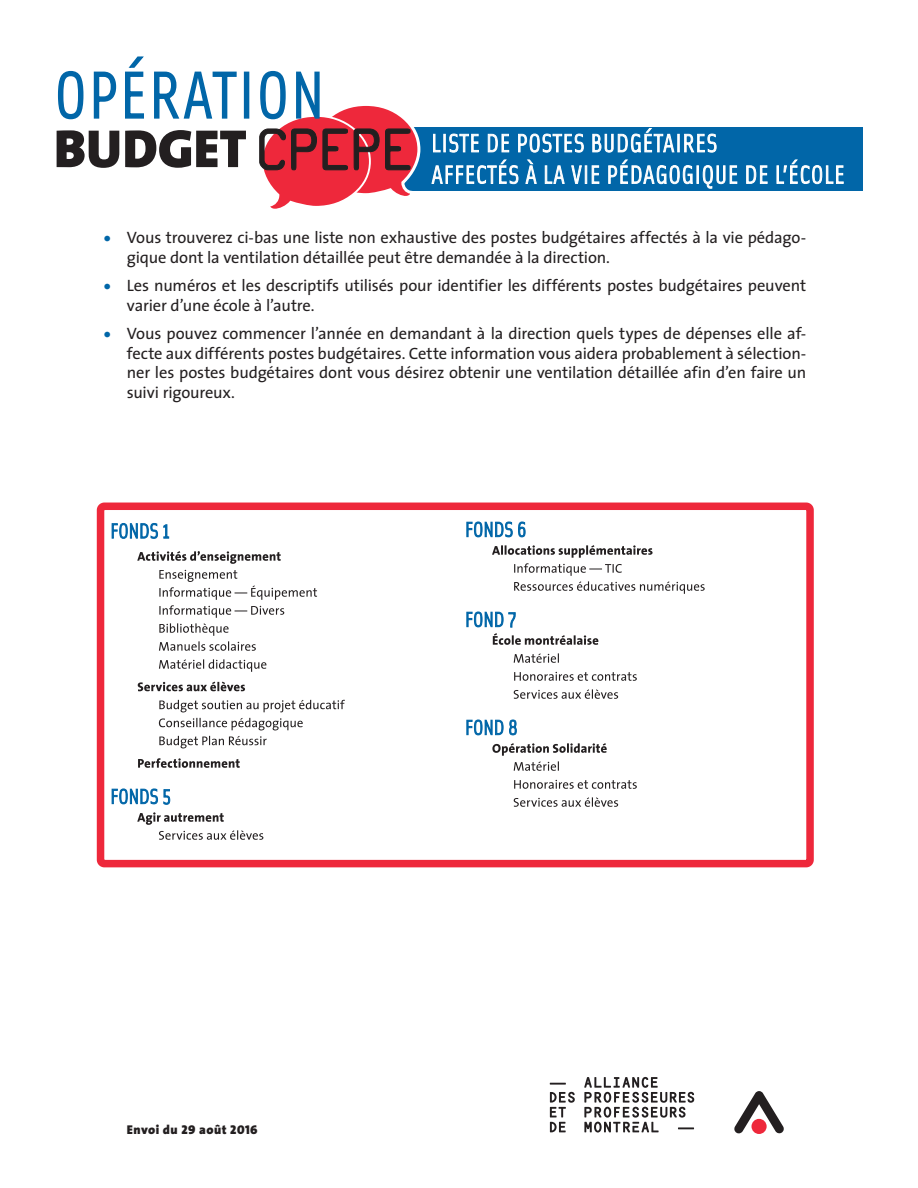
<style>
.page{position:relative;width:918px;height:1188px;background:#fff}
.page>*{position:absolute;margin:0;border:0;box-sizing:border-box;transform-origin:0 0}
.t1{font:54px "The Sans Black Caps";color:#231f20}
.t2{font:16.5px/19.5px "The Sans";letter-spacing:-.01em;color:#231f20}
.t3{font:900 12.75px "The Sans";letter-spacing:.04em;color:#231f20}
.s1{font-family:"The Sans Black Caps";font-size:15px;color:#0166a8}
.s2{font-family:"The Sans Black Caps";font-weight:400}
</style>
<div class="page">
<div style="left:403px;top:128px;width:460px;height:63px;background:#0166a8"></div>
<svg style="left:550px;top:1083px;width:16px;height:2px"></svg>
<svg style="left:550px;top:1092px;width:25px;height:40px"></svg>
<svg style="left:584px;top:1077px;width:110px;height:56px"></svg>
<svg style="left:734px;top:1091px;width:50px;height:43px"></svg>
<svg style="left:432px;top:159px;width:412px;height:30px"></svg>
<svg style="left:433px;top:128px;width:284px;height:25px"></svg>
<svg style="left:57px;top:56px;width:365px;height:153px"></svg>
<svg style="left:514px;top:797px;width:104px;height:10px"></svg>
<svg style="left:514px;top:780px;width:123px;height:9px"></svg>
<svg style="left:466px;top:719px;width:141px;height:52px"></svg>
<svg style="left:514px;top:689px;width:104px;height:10px"></svg>
<svg style="left:514px;top:672px;width:123px;height:9px"></svg>
<svg style="left:514px;top:653px;width:45px;height:10px"></svg>
<svg style="left:466px;top:611px;width:132px;height:34px"></svg>
<svg style="left:466px;top:521px;width:239px;height:73px"></svg>
<svg style="left:111px;top:788px;width:152px;height:52px"></svg>
<svg style="left:138px;top:758px;width:102px;height:10px"></svg>
<svg style="left:159px;top:736px;width:108px;height:12px"></svg>
<svg style="left:159px;top:718px;width:144px;height:12px"></svg>
<svg style="left:159px;top:700px;width:186px;height:12px"></svg>
<svg style="left:138px;top:682px;width:107px;height:9px"></svg>
<svg style="left:159px;top:659px;width:107px;height:13px"></svg>
<svg style="left:159px;top:570px;width:158px;height:81px"></svg>
<svg style="left:111px;top:523px;width:170px;height:41px"></svg>
<div style="left:97px;top:503px;width:717px;height:364px;border:8px solid #ee283b;border-radius:4px"></div>
<h1 class="t1" style="left:54px;top:114px;width:194px">Budget</h1>
<p class="t2" style="left:127px;top:228px;width:681px;text-indent:-22px"><span class="s1">•</span> Vous trouverez ci-bas une liste non exhaustive des postes budgétaires affectés à la vie pédago&shy;gique dont la ventilation détaillée peut être demandée à la direction.</p>
<p class="t2" style="left:127px;top:276px;width:681px;text-indent:-22px"><span class="s1">•</span> Les numéros et les descriptifs utilisés pour identifier les différents postes budgétaires peuvent varier d’une école à l’autre.</p>
<p class="t2" style="left:127px;top:324px;width:681px;text-align:justify;text-indent:-22px"><span class="s1">•</span> Vous pouvez commencer l’année en demandant à la direction quels types de dépenses elle af&shy;fecte aux différents postes budgétaires. Cette information vous aidera probablement à sélection&shy;ner les postes budgétaires dont vous désirez obtenir une ventilation détaillée afin d’en faire un suivi rigoureux.</p>
<p class="t3" style="left:127px;top:1122px;width:132px">Envoi du <span class="s2">29</span> août <span class="s2">2016</span></p>
</div>
